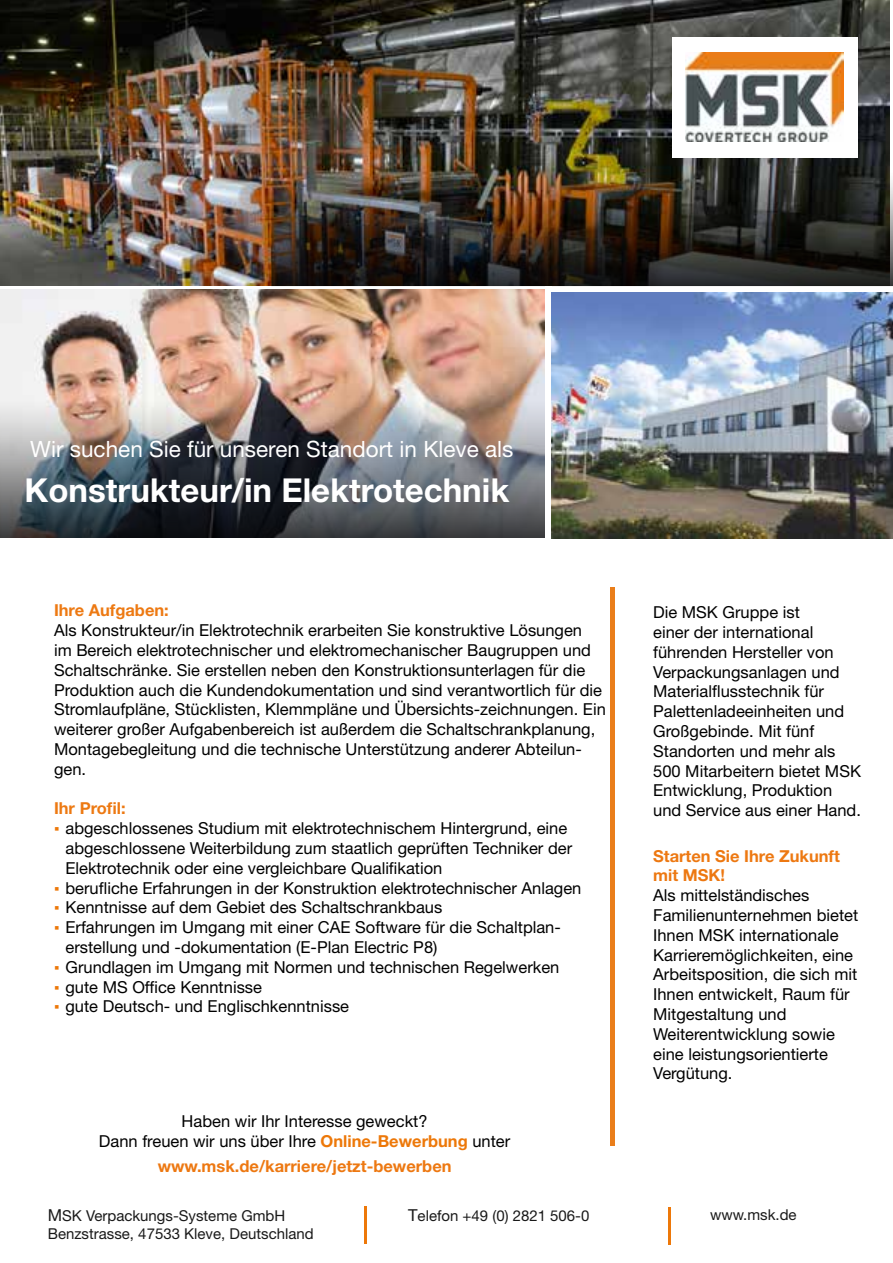
<style>
.page{position:relative;width:893px;height:1263px;background:#fff}
.page>*{position:absolute;margin:0;border:0;box-sizing:border-box;transform-origin:0 0}
.t1{font:700 33px "Helvetica Neue LT Std";color:#fff}
.t2{font:22.5px "Helvetica Neue LT Std";color:#fff}
.t3{font:16.5px/19.8px "Helvetica Neue LT Std";color:#000}
.t4{font:700 16.5px/19.8px "Helvetica Neue LT Std";color:#ed7811}
.t5{font:700 16.5px "Helvetica Neue LT Std";color:#ed7912}
.t6{font:15px/18px "Helvetica Neue LT Std";color:#191919}
.s1{font-family:"Arial Narrow";font-size:15.6px;color:#ed7809}
.s2{font-weight:700;color:#ed7809}
.s3{font-size:16.5px}
</style>
<div class="page">
<img style="left:0;top:0;width:890px;height:286px">
<div style="left:672px;top:37px;width:186px;height:121px;background:#fff"></div>
<img style="left:686px;top:53px;width:158px;height:89px">
<img style="left:0;top:289px;width:544px;height:111px">
<img style="left:273px;top:172px;width:618px;height:112px">
<div style="left:271px;top:170px;width:622px;height:116px;border:1px solid #000"></div>
<img style="left:2px;top:402px;width:543px;height:136px">
<hr style="left:364px;top:1206px;width:3px;height:38px;background:#ed7809">
<hr style="left:668px;top:1207px;width:2px;height:37px;background:#ed7809">
<hr style="left:610px;top:587px;width:4px;height:558px;background:#ea7e1a">
<img style="left:552px;top:292px;width:341px;height:246px">
<h2 class="t2" style="left:30px;top:435px;width:485px">Wir suchen Sie für unseren Standort in Kleve als</h2>
<h1 class="t1" style="left:25px;top:469px;width:486px">Konstrukteur/in Elektrotechnik</h1>
<p class="t5" style="left:54px;top:600px;width:116px">Ihre Aufgaben:</p>
<p class="t3" style="left:54px;top:620px;width:553px">Als Konstrukteur/in Elektrotechnik erarbeiten Sie konstruktive Lösungen<br>im Bereich elektrotechnischer und elektromechanischer Baugruppen und Schaltschränke. Sie erstellen neben den Konstruktionsunterlagen für die Produktion auch die Kundendokumentation und sind verantwortlich für die Stromlaufpläne, Stücklisten, Klemmpläne und Übersichts-zeichnungen. Ein weiterer großer Aufgabenbereich ist außerdem die Schaltschrankplanung, Montagebegleitung und die technische Unterstützung anderer Abteilun&shy;gen.</p>
<p class="t5" style="left:54px;top:798px;width:73px">Ihr Profil:</p>
<p class="t3" style="left:65px;top:818px;width:508px;text-indent:-11px"><span class="s1">▪</span> abgeschlossenes Studium mit elektrotechnischem Hintergrund, eine abgeschlossene Weiterbildung zum staatlich geprüften Techniker der<br>Elektrotechnik oder eine vergleichbare Qualifikation</p>
<p class="t3" style="left:54px;top:878px;width:529px"><span class="s1">▪</span> berufliche Erfahrungen in der Konstruktion elektrotechnischer Anlagen</p>
<p class="t3" style="left:54px;top:897px;width:390px"><span class="s1">▪</span> Kenntnisse auf dem Gebiet des Schaltschrankbaus</p>
<p class="t3" style="left:65px;top:917px;width:497px;text-indent:-11px"><span class="s1">▪</span> Erfahrungen im Umgang mit einer CAE Software für die Schaltplan&shy;erstellung und -dokumentation (E-Plan Electric P8)</p>
<p class="t3" style="left:54px;top:957px;width:507px"><span class="s1">▪</span> Grundlagen im Umgang mit Normen und technischen Regelwerken</p>
<p class="t3" style="left:54px;top:977px;width:210px"><span class="s1">▪</span> gute MS Office Kenntnisse</p>
<p class="t3" style="left:54px;top:996px;width:297px"><span class="s1">▪</span> gute Deutsch- und Englischkenntnisse</p>
<p class="t3" style="left:99px;top:1111px;width:413px;text-align:center">Haben wir Ihr Interesse geweckt?<br>Dann freuen wir uns über Ihre <span class="s2">Online-Bewerbung</span> unter</p>
<p class="t4" style="left:158px;top:1156px;width:295px">www.msk.de/karriere/jetzt-bewerben</p>
<p class="t3" style="left:653px;top:602px;width:209px">Die MSK Gruppe ist<br>einer der international führenden Hersteller von<br>Verpackungsanlagen und<br>Materialflusstechnik für<br>Palettenladeeinheiten und<br>Großgebinde. Mit fünf<br>Standorten und mehr als<br>500 Mitarbeitern bietet MSK<br>Entwicklung, Produktion und Service aus einer Hand.</p>
<p class="t4" style="left:653px;top:845px;width:188px">Starten Sie Ihre Zukunft mit MSK!</p>
<p class="t3" style="left:653px;top:885px;width:207px">Als mittelständisches<br>Familienunternehmen bietet<br>Ihnen MSK internationale<br>Karrieremöglichkeiten, eine<br>Arbeitsposition, die sich mit<br>Ihnen entwickelt, Raum für<br>Mitgestaltung und<br>Weiterentwicklung sowie eine leistungsorientierte<br>Vergütung.</p>
<p class="t6" style="left:48px;top:1206px;width:267px"><span class="s3">M</span>SK Verpackungs-Systeme GmbH<br>Benzstrasse, 47533 Kleve, Deutschland</p>
<p class="t6" style="left:408px;top:1206px;width:183px"><span class="s3">T</span>elefon +49 (0) 2821 506-0</p>
<p class="t6" style="left:710px;top:1205px;width:88px">www.msk.de</p>
</div>
